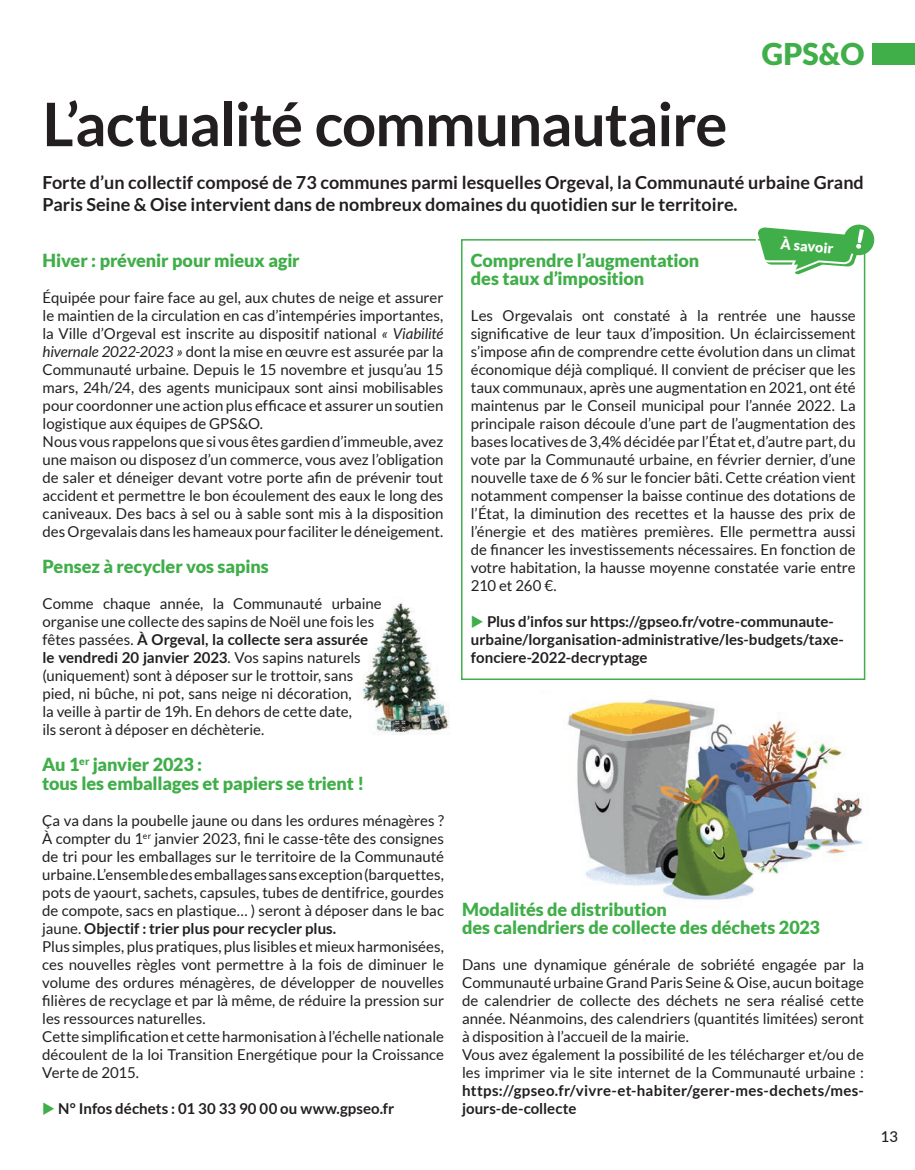
<style>
.page{position:relative;width:915px;height:1170px;background:#fff}
.page>*{position:absolute;margin:0;border:0;box-sizing:border-box;transform-origin:0 0}
.t1{font:700 60px "Lato";letter-spacing:-.02em;color:#231f20}
.t2{font:900 30px "Lato";color:#40ae49}
.t3{font:900 18px/18px "Lato";letter-spacing:-.005em;color:#40ae49}
.t4{font:700 18px/21.6px "Lato";color:#231f20}
.t5{font:15px/18px "Lato";color:#231f20}
.t6{font:700 15px/18px "Lato";color:#231f20}
.t7{font:700 15px/18px "Lato";letter-spacing:.02em;color:#231f20}
.t8{font:500 15px "Lato";color:#231f20}
.t9{font:900 14.25px "Lato";color:#fff}
.s1{color:#40ae49}
.s2{font-style:italic}
.s3{font-weight:700}
</style>
<div class="page">
<img style="left:567px;top:699px;width:296px;height:201px">
<div style="left:872px;top:43px;width:42px;height:21px;background:#40ae49"></div>
<div style="left:461px;top:239px;width:404px;height:441px;border:2px solid #40ae49"></div>
<img style="left:360px;top:602px;width:90px;height:133px">
<div style="left:843px;top:224px;width:30px;height:31px;background:#40ae49;border-radius:50%"></div>
<svg style="left:751px;top:224px;width:112px;height:50px"></svg>
<h2 class="t2" style="left:761px;top:36px;width:104px">GPS&amp;O</h2>
<h1 class="t1" style="left:43px;top:90px;width:686px">L’actualité communautaire</h1>
<p class="t4" style="left:43px;top:172px;width:822px">Forte d’un collectif composé de 73 communes parmi lesquelles Orgeval, la Communauté urbaine Grand<br>Paris Seine &amp; Oise intervient dans de nombreux domaines du quotidien sur le territoire.</p>
<p class="t9" style="left:781px;top:235px;width:54px;rotate:5deg">À savoir</p>
<p class="t3" style="left:471px;top:251px;width:230px">Comprendre l’augmentation des taux d’imposition</p>
<p class="t5" style="left:471px;top:306px;width:386px;text-align:justify">Les Orgevalais ont constaté à la rentrée une hausse significative de leur taux d’imposition. Un éclaircissement s’impose afin de comprendre cette évolution dans un climat économique déjà compliqué. Il convient de préciser que les taux communaux, après une augmentation en 2021, ont été maintenus par le Conseil municipal pour l’année 2022. La principale raison découle d’une part de l’augmentation des bases locatives de 3,4% décidée par l’État et, d’autre part, du vote par la Communauté urbaine, en février dernier, d’une nouvelle taxe de 6 % sur le foncier bâti. Cette création vient notamment compenser la baisse continue des dotations de l’État, la diminution des recettes et la hausse des prix de l’énergie et des matières premières. Elle permettra aussi de financer les investissements nécessaires. En fonction de votre habitation, la hausse moyenne constatée varie entre 210 et 260 €.</p>
<p class="t6" style="left:471px;top:612px;width:374px"><span class="s1">◆</span> Plus d’infos sur https://gpseo.fr/votre-communaute&shy;urbaine/lorganisation-administrative/les-budgets/taxe&shy;fonciere-2022-decryptage</p>
<p class="t3" style="left:43px;top:251px;width:258px">Hiver : prévenir pour mieux agir</p>
<p class="t5" style="left:43px;top:288px;width:402px">Équipée pour faire face au gel, aux chutes de neige et assurer le maintien de la circulation en cas d’intempéries importantes, la Ville d’Orgeval est inscrite au dispositif national <span class="s2">« Viabilité hivernale 2022-2023 »</span> dont la mise en œuvre est assurée par la Communauté urbaine. Depuis le 15 novembre et jusqu’au 15 mars, 24h/24, des agents municipaux sont ainsi mobilisables pour coordonner une action plus efficace et assurer un soutien logistique aux équipes de GPS&amp;O.<br>Nous vous rappelons que si vous êtes gardien d’immeuble, avez une maison ou disposez d’un commerce, vous avez l’obligation de saler et déneiger devant votre porte afin de prévenir tout accident et permettre le bon écoulement des eaux le long des caniveaux. Des bacs à sel ou à sable sont mis à la disposition des Orgevalais dans les hameaux pour faciliter le déneigement.</p>
<p class="t3" style="left:43px;top:557px;width:227px">Pensez à recycler vos sapins</p>
<p class="t5" style="left:43px;top:594px;width:340px">Comme chaque année, la Communauté urbaine organise une collecte des sapins de Noël une fois les fêtes passées. <span class="s3">À Orgeval, la collecte sera assurée le vendredi 20 janvier 2023</span>. Vos sapins naturels (uniquement) sont à déposer sur le trottoir, sans pied, ni bûche, ni pot, sans neige ni décoration,<br>la veille à partir de 19h. En dehors de cette date,<br>ils seront à déposer en déchèterie.</p>
<p class="t3" style="left:42px;top:755px;width:323px">Au 1<sup>er</sup> janvier 2023 :<br>tous les emballages et papiers se trient !</p>
<p class="t5" style="left:42px;top:810px;width:403px">Ça va dans la poubelle jaune ou dans les ordures ménagères ?<br>À compter du 1<sup>er</sup> janvier 2023, fini le casse-tête des consignes de tri pour les emballages sur le territoire de la Communauté urbaine. L’ensemble des emballages sans exception (barquettes, pots de yaourt, sachets, capsules, tubes de dentifrice, gourdes de compote, sacs en plastique… ) seront à déposer dans le bac jaune. <span class="s3">Objectif : trier plus pour recycler plus.<br></span>Plus simples, plus pratiques, plus lisibles et mieux harmonisées, ces nouvelles règles vont permettre à la fois de diminuer le volume des ordures ménagères, de développer de nouvelles filières de recyclage et par là même, de réduire la pression sur les ressources naturelles.<br>Cette simplification et cette harmonisation à l’échelle nationale découlent de la loi Transition Energétique pour la Croissance Verte de 2015.</p>
<p class="t6" style="left:42px;top:1098px;width:353px"><span class="s1">◆</span> N° Infos déchets : 01 30 33 90 00 ou www.gpseo.fr</p>
<p class="t3" style="left:462px;top:899px;width:359px">Modalités de distribution<br>des calendriers de collecte des déchets 2023</p>
<p class="t5" style="left:462px;top:954px;width:403px">Dans une dynamique générale de sobriété engagée par la Communauté urbaine Grand Paris Seine &amp; Oise, aucun boitage de calendrier de collecte des déchets ne sera réalisé cette année. Néanmoins, des calendriers (quantités limitées) seront à disposition à l’accueil de la mairie.<br>Vous avez également la possibilité de les télécharger et/ou de les imprimer via le site internet de la Communauté urbaine :</p>
<p class="t7" style="left:462px;top:1080px;width:403px">https://gpseo.fr/vivre-et-habiter/gerer-mes-dechets/mes&shy;jours-de-collecte</p>
<p class="t8" style="left:880px;top:1125px;width:19px">13</p>
</div>
